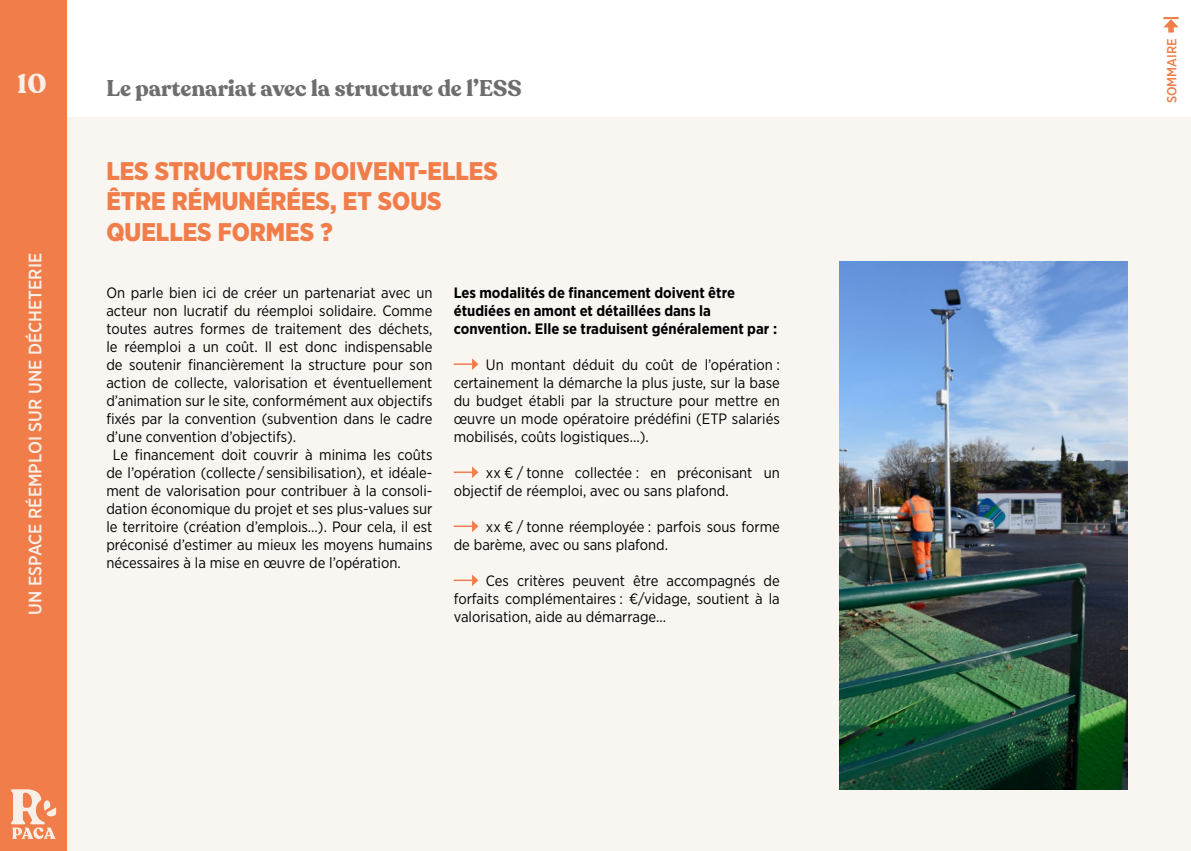
<style>
.page{position:relative;width:1191px;height:851px;background:#fff}
.page>*{position:absolute;margin:0;border:0;box-sizing:border-box;transform-origin:0 0}
.t1{font:700 27px "Recoleta";color:#f9f6f1}
.t2{font:900 25.5px/30.6px "Gotham Narrow";color:#f07d4a}
.t3{font:700 22.5px "Recoleta";color:#6e6e6e}
.t4{font:500 18px "Gotham Narrow";color:#f9f6f1}
.t5{font:15px/18px "Gotham Narrow";color:#000;text-align:justify}
.t6{font:700 15px/18px "Gotham Narrow";color:#000}
.t7{font:500 13.2px "Gotham Narrow";color:#f07d4a}
</style>
<div class="page">
<svg style="left:1163px;top:17px;width:15px;height:16px"></svg>
<div style="left:6px;top:118px;width:1185px;height:732px;background:#f9f6f1"></div>
<div style="left:0;top:0;width:66px;height:850px;background:#f07d4a"></div>
<svg style="left:11px;top:789px;width:45px;height:49px"></svg>
<svg style="left:454px;top:358px;width:24px;height:12px"></svg>
<svg style="left:454px;top:466px;width:24px;height:12px"></svg>
<svg style="left:454px;top:520px;width:24px;height:12px"></svg>
<svg style="left:454px;top:574px;width:24px;height:12px"></svg>
<img style="left:839px;top:262px;width:288px;height:527px">
<h1 class="t1" style="left:18px;top:66px;width:30px">10</h1>
<h3 class="t3" style="left:106px;top:74px;width:417px">Le partenariat avec la structure de l’ESS</h3>
<p class="t4" style="left:24px;top:614px;width:363px;rotate:-90deg">UN ESPACE RÉEMPLOI SUR UNE DÉCHETERIE</p>
<h2 class="t2" style="left:106px;top:155px;width:393px">LES STRUCTURES DOIVENT-ELLES<br>ÊTRE RÉMUNÉRÉES, ET SOUS<br>QUELLES FORMES ?</h2>
<p class="t5" style="left:106px;top:283px;width:328px">On parle bien ici de créer un partenariat avec un</p>
<p class="t5" style="left:106px;top:301px;width:328px">acteur non lucratif du réemploi solidaire. Comme</p>
<p class="t5" style="left:106px;top:319px;width:328px">toutes autres formes de traitement des déchets,</p>
<p class="t5" style="left:106px;top:337px;width:327px">le réemploi a un coût. Il est donc indispensable</p>
<p class="t5" style="left:106px;top:355px;width:327px">de soutenir financièrement la structure pour son</p>
<p class="t5" style="left:106px;top:373px;width:327px">action de collecte, valorisation et éventuellement</p>
<p class="t5" style="left:106px;top:391px;width:327px">d’animation sur le site, conformément aux objectifs</p>
<p class="t5" style="left:106px;top:409px;width:328px">fixés par la convention (subvention dans le cadre</p>
<p class="t5" style="left:106px;top:427px;width:191px">d’une convention d’objectifs).</p>
<p class="t5" style="left:113px;top:445px;width:321px">Le financement doit couvrir à minima les coûts</p>
<p class="t5" style="left:106px;top:463px;width:327px">de l’opération (collecte / sensibilisation), et idéale-</p>
<p class="t5" style="left:106px;top:481px;width:328px">ment de valorisation pour contribuer à la consoli-</p>
<p class="t5" style="left:106px;top:499px;width:327px">dation économique du projet et ses plus-values sur</p>
<p class="t5" style="left:106px;top:517px;width:327px">le territoire (création d’emplois…). Pour cela, il est</p>
<p class="t5" style="left:106px;top:535px;width:327px">préconisé d’estimer au mieux les moyens humains</p>
<p class="t5" style="left:106px;top:553px;width:296px">nécessaires à la mise en œuvre de l’opération.</p>
<p class="t6" style="left:454px;top:283px;width:325px">Les modalités de financement doivent être étudiées en amont et détaillées dans la convention. Elle se traduisent généralement par :</p>
<p class="t5" style="left:454px;top:355px;width:328px;text-indent:32px">Un montant déduit du coût de l’opération : certainement la démarche la plus juste, sur la base du budget établi par la structure pour mettre en œuvre un mode opératoire prédéfini (ETP salariés mobilisés, coûts logistiques...).</p>
<p class="t5" style="left:454px;top:463px;width:327px;text-indent:32px">xx € / tonne collectée : en préconisant un objectif de réemploi, avec ou sans plafond.</p>
<p class="t5" style="left:454px;top:517px;width:327px;text-indent:32px">xx € / tonne réemployée : parfois sous forme de barème, avec ou sans plafond.</p>
<p class="t5" style="left:454px;top:571px;width:328px;text-indent:32px">Ces critères peuvent être accompagnés de forfaits complémentaires : €/vidage, soutient à la valorisation, aide au démarrage...</p>
<p class="t7" style="left:1163px;top:103px;width:67px;rotate:-90deg">SOMMAIRE</p>
</div>
